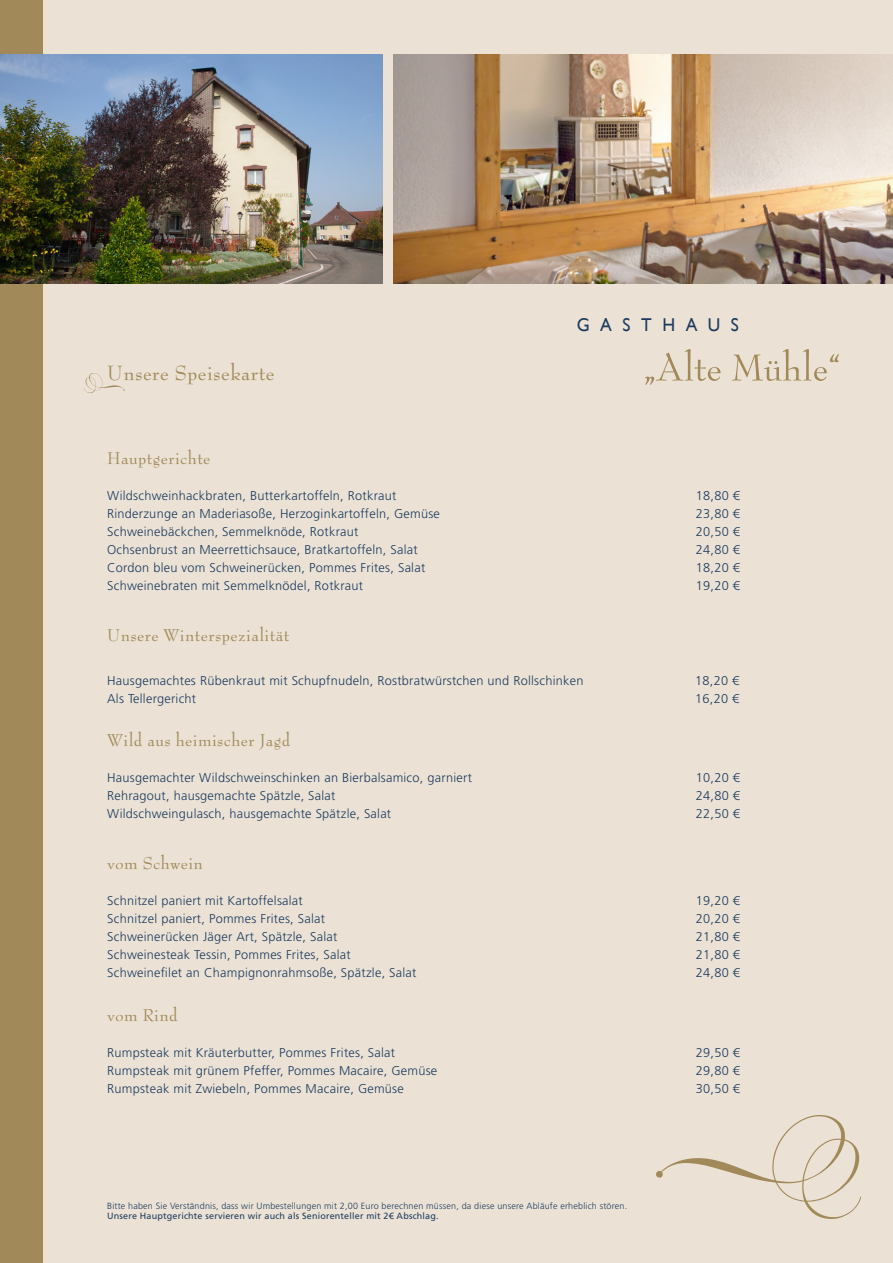
<style>
.page{position:relative;width:893px;height:1263px;background:#ebe2d5}
.page>*{position:absolute;margin:0;border:0;box-sizing:border-box;transform-origin:0 0}
.t1{font:22.5px "Bernhard Modern Std";letter-spacing:.02em;color:#a18959}
.t2{font:18.75px "Bernhard Modern Std";letter-spacing:.02em;color:#a18959}
.t3{font:18.6px "Gill Sans";letter-spacing:.6em;color:#1e3b5f;scale:.95 1}
.t4{font:300 12.75px "Frutiger LT Std";letter-spacing:.02em;color:#1e3b5f}
.t5{font:300 9px/10.5px "Frutiger LT Std";letter-spacing:.02em;color:#1e3b5f}
.s1{font-weight:400}
</style>
<div class="page">
<div style="left:0;top:0;width:43px;height:1263px;background:#a18959"></div>
<svg style="left:84px;top:373px;width:41px;height:20px"></svg>
<svg style="left:645px;top:349px;width:194px;height:36px"></svg>
<img style="left:393px;top:54px;width:500px;height:230px">
<img style="left:0;top:54px;width:383px;height:230px">
<svg style="left:656px;top:1115px;width:205px;height:104px"></svg>
<p class="t1" style="left:107px;top:360px;width:169px">Unsere Speisekarte</p>
<p class="t3" style="left:577px;top:314px;width:172px">GASTHAUS</p>
<p class="t2" style="left:107px;top:448px;width:105px">Hauptgerichte</p>
<p class="t4" style="left:107px;top:488px;width:291px">Wildschweinhackbraten, Butterkartoffeln, Rotkraut</p>
<p class="t4" style="left:696px;top:488px;width:46px">18,80 €</p>
<p class="t4" style="left:107px;top:506px;width:334px">Rinderzunge an Maderiasoße, Herzoginkartoffeln, Gemüse</p>
<p class="t4" style="left:696px;top:506px;width:46px">23,80 €</p>
<p class="t4" style="left:107px;top:524px;width:253px">Schweinebäckchen, Semmelknöde, Rotkraut</p>
<p class="t4" style="left:696px;top:524px;width:46px">20,50 €</p>
<p class="t4" style="left:107px;top:542px;width:312px">Ochsenbrust an Meerrettichsauce, Bratkartoffeln, Salat</p>
<p class="t4" style="left:696px;top:542px;width:46px">24,80 €</p>
<p class="t4" style="left:107px;top:560px;width:320px">Cordon bleu vom Schweinerücken, Pommes Frites, Salat</p>
<p class="t4" style="left:696px;top:560px;width:46px">18,20 €</p>
<p class="t4" style="left:107px;top:578px;width:258px">Schweinebraten mit Semmelknödel, Rotkraut</p>
<p class="t4" style="left:696px;top:578px;width:46px">19,20 €</p>
<p class="t2" style="left:107px;top:625px;width:184px">Unsere Winterspezialität</p>
<p class="t4" style="left:107px;top:673px;width:478px">Hausgemachtes Rübenkraut mit Schupfnudeln, Rostbratwürstchen und Rollschinken</p>
<p class="t4" style="left:695px;top:673px;width:46px">18,20 €</p>
<p class="t4" style="left:107px;top:691px;width:91px">Als Tellergericht</p>
<p class="t4" style="left:695px;top:691px;width:46px">16,20 €</p>
<p class="t2" style="left:107px;top:730px;width:185px">Wild aus heimischer Jagd</p>
<p class="t4" style="left:107px;top:770px;width:366px">Hausgemachter Wildschweinschinken an Bierbalsamico, garniert</p>
<p class="t4" style="left:696px;top:770px;width:46px">10,20 €</p>
<p class="t4" style="left:107px;top:788px;width:230px">Rehragout, hausgemachte Spätzle, Salat</p>
<p class="t4" style="left:696px;top:788px;width:46px">24,80 €</p>
<p class="t4" style="left:107px;top:806px;width:286px">Wildschweingulasch, hausgemachte Spätzle, Salat</p>
<p class="t4" style="left:696px;top:806px;width:46px">22,50 €</p>
<p class="t2" style="left:107px;top:853px;width:97px">vom Schwein</p>
<p class="t4" style="left:107px;top:893px;width:197px">Schnitzel paniert mit Kartoffelsalat</p>
<p class="t4" style="left:696px;top:893px;width:46px">19,20 €</p>
<p class="t4" style="left:107px;top:911px;width:219px">Schnitzel paniert, Pommes Frites, Salat</p>
<p class="t4" style="left:696px;top:911px;width:46px">20,20 €</p>
<p class="t4" style="left:107px;top:929px;width:232px">Schweinerücken Jäger Art, Spätzle, Salat</p>
<p class="t4" style="left:696px;top:929px;width:46px">21,80 €</p>
<p class="t4" style="left:107px;top:947px;width:245px">Schweinesteak Tessin, Pommes Frites, Salat</p>
<p class="t4" style="left:696px;top:947px;width:46px">21,80 €</p>
<p class="t4" style="left:107px;top:965px;width:311px">Schweinefilet an Champignonrahmsoße, Spätzle, Salat</p>
<p class="t4" style="left:696px;top:965px;width:46px">24,80 €</p>
<p class="t2" style="left:107px;top:1005px;width:72px">vom Rind</p>
<p class="t4" style="left:107px;top:1045px;width:290px">Rumpsteak mit Kräuterbutter, Pommes Frites, Salat</p>
<p class="t4" style="left:696px;top:1045px;width:46px">29,50 €</p>
<p class="t4" style="left:107px;top:1063px;width:332px">Rumpsteak mit grünem Pfeffer, Pommes Macaire, Gemüse</p>
<p class="t4" style="left:696px;top:1063px;width:46px">29,80 €</p>
<p class="t4" style="left:107px;top:1081px;width:298px">Rumpsteak mit Zwiebeln, Pommes Macaire, Gemüse</p>
<p class="t4" style="left:696px;top:1081px;width:46px">30,50 €</p>
<p class="t5" style="left:107px;top:1201px;width:521px">Bitte haben Sie Verständnis, dass wir Umbestellungen mit 2,00 Euro berechnen müssen, da diese unsere Abläufe erheblich stören.<br><span class="s1">Unsere Hauptgerichte servieren wir auch als Seniorenteller mit 2€ Abschlag.</span></p>
</div>
